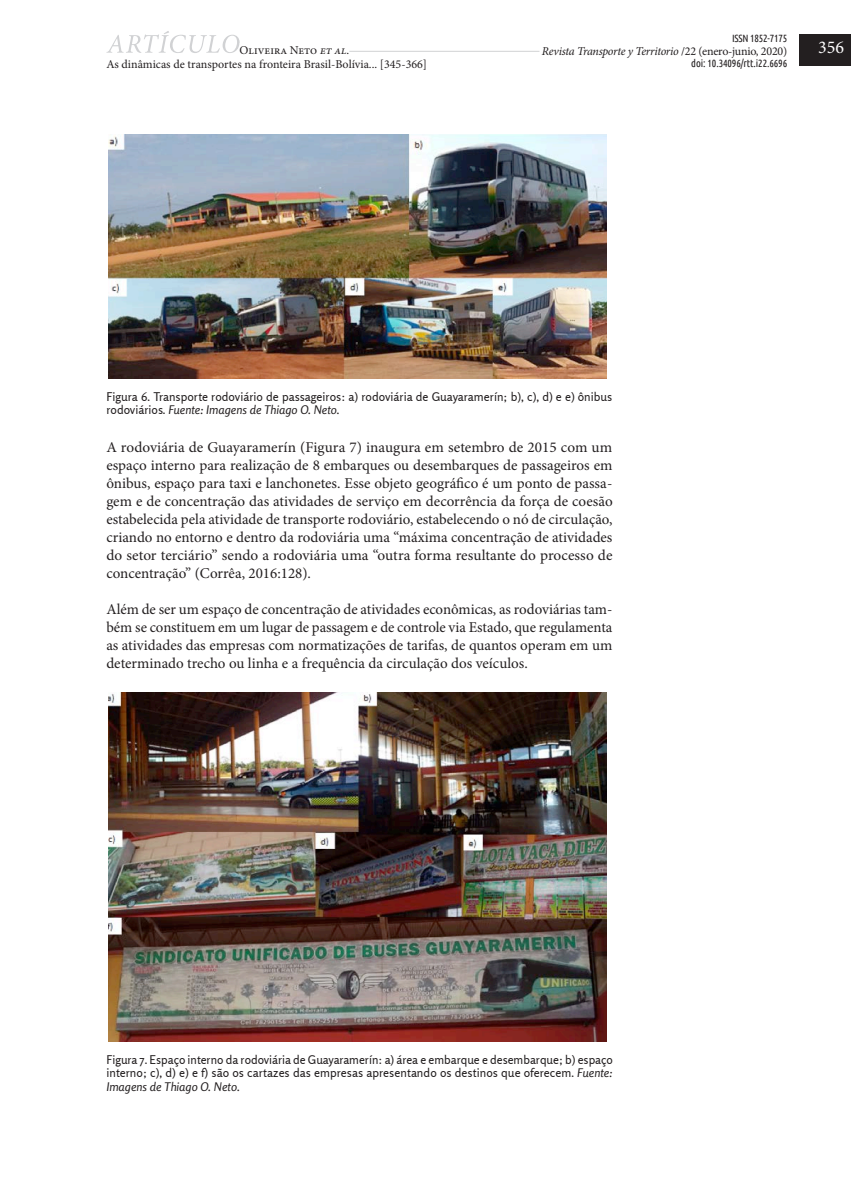
<style>
.page{position:relative;width:851px;height:1191px;background:#fff}
.page>*{position:absolute;margin:0;border:0;box-sizing:border-box;transform-origin:0 0}
.t1{font:18px "Minion Pro";color:#fff}
.art-texto-principal{font:15px/18px "Minion Pro";color:#231f20;text-align:justify}
.imagen-epigrafe{font:12px/13.5px "Rosario";color:#231f20}
.t2{font:12px "Minion Pro";color:#231f20}
.t3{font:italic 12px "Minion Pro";letter-spacing:-.025em;color:#231f20}
.t4{font:10.5px "Ubuntu Condensed";letter-spacing:-.01em;color:#231f20}
.s1{font-style:normal}
.s2{font-style:italic}
</style>
<div class="page">
<hr style="left:106px;top:51px;width:546px;height:1px;background:#d1d2d4">
<div style="left:539px;top:45px;width:248px;height:15px;background:#fff"></div>
<div style="left:799px;top:35px;width:51px;height:31px;background:#231f20"></div>
<svg style="left:106px;top:31px;width:133px;height:22px"></svg>
<div style="left:239px;top:43px;width:110px;height:15px;background:#fff"></div>
<img style="left:108px;top:134px;width:499px;height:245px">
<img style="left:108px;top:692px;width:499px;height:350px">
<p class="t4" style="left:732px;top:31px;width:57px">ISSN 1852-7175</p>
<p class="t3" style="left:542px;top:43px;width:247px">Revista Transporte y Territorio <span class="s1">/22 (enero-junio, 2020)</span></p>
<p class="t4" style="left:691px;top:57px;width:97px">doi: 10.34096/rtt.i22.6696</p>
<p class="t2" style="left:239px;top:42px;width:111px">Oliveira Neto <span class="s2">et al</span>.</p>
<p class="t1" style="left:818px;top:36px;width:27px">356</p>
<p class="t2" style="left:106px;top:56px;width:322px">As dinâmicas de transportes na fronteira Brasil-Bolívia... [345-366]</p>
<p class="imagen-epigrafe" style="left:106px;top:389px;width:507px">Figura 6. Transporte rodoviário de passageiros: a) rodoviária de Guayaramerín; b), c), d) e e) ônibus rodoviários. <span class="s2">Fuente: Imagens de Thiago O. Neto.</span></p>
<p class="art-texto-principal" style="left:106px;top:438px;width:507px">A rodoviária de Guayaramerín (Figura 7) inaugura em setembro de 2015 com um espaço interno para realização de 8 embarques ou desembarques de passageiros em ônibus, espaço para taxi e lanchonetes. Esse objeto geográfico é um ponto de passa&shy;gem e de concentração das atividades de serviço em decorrência da força de coesão estabelecida pela atividade de transporte rodoviário, estabelecendo o nó de circulação, criando no entorno e dentro da rodoviária uma “máxima concentração de atividades do setor terciário” sendo a rodoviária uma “outra forma resultante do processo de concentração” (Corrêa, 2016:128).</p>
<p class="art-texto-principal" style="left:106px;top:600px;width:507px">Além de ser um espaço de concentração de atividades econômicas, as rodoviárias tam&shy;bém se constituem em um lugar de passagem e de controle via Estado, que regulamenta as atividades das empresas com normatizações de tarifas, de quantos operam em um determinado trecho ou linha e a frequência da circulação dos veículos.</p>
<p class="imagen-epigrafe" style="left:106px;top:1052px;width:508px;text-align:justify">Figura 7. Espaço interno da rodoviária de Guayaramerín: a) área e embarque e desembarque; b) espaço interno; c), d) e) e f) são os cartazes das empresas apresentando os destinos que oferecem. <span class="s2">Fuente:<br>Imagens de Thiago O. Neto.</span></p>
</div>
